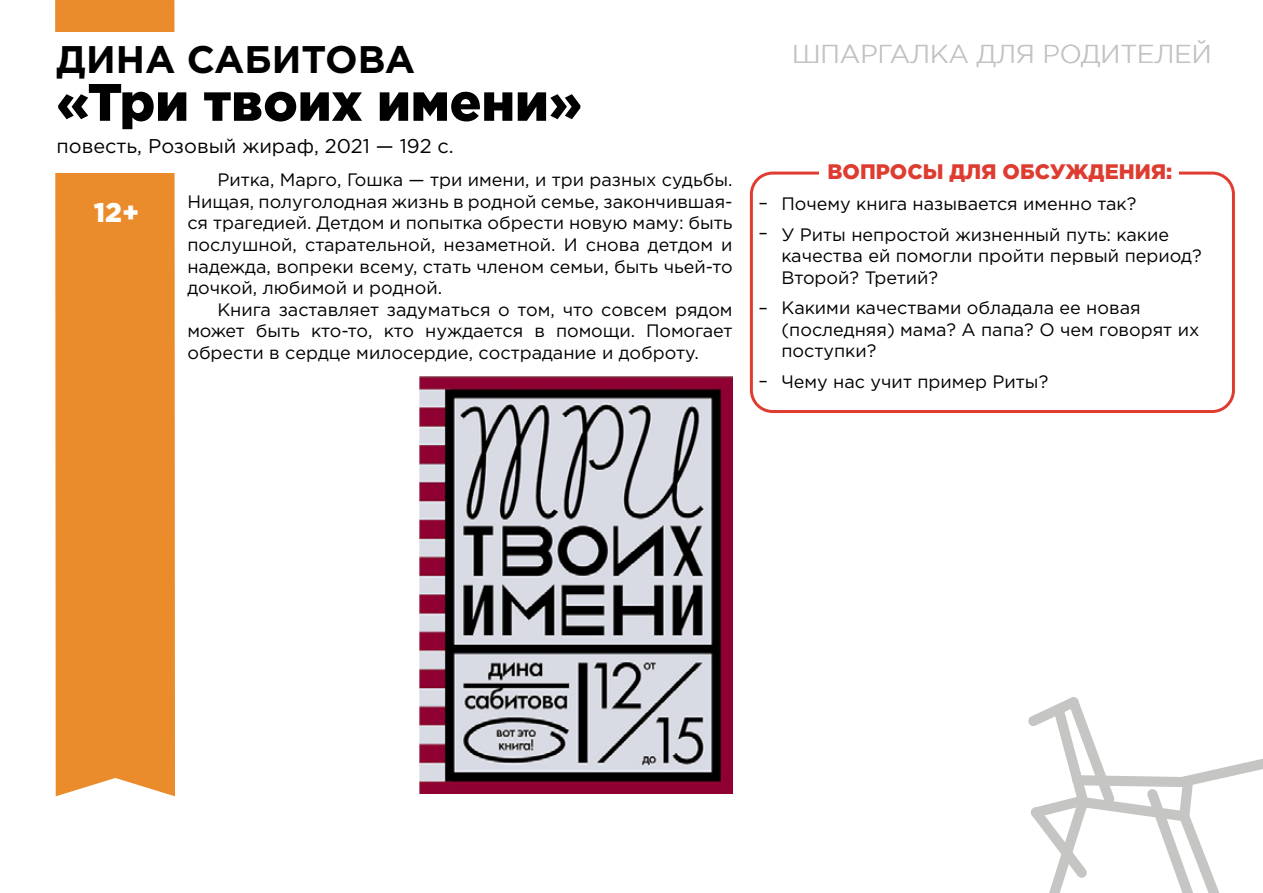
<style>
.page{position:relative;width:1263px;height:893px;background:#fff}
.page>*{position:absolute;margin:0;border:0;box-sizing:border-box;transform-origin:0 0}
.t1{font:900 52.65px "Gotham Pro";color:#000}
.t2{font:700 38.4px "Gotham Pro";color:#000}
.t3{font:900 27px "Gotham Pro";color:#fff}
.t4{font:300 25.8px "Gotham Pro";color:#c5c5c4}
.t5{font:900 21px "Gotham Pro";color:#de3c31}
.t6{font:19.95px "Gotham Pro";color:#000}
.t7{font:18px/21.6px "Gotham Pro";color:#000}
</style>
<div class="page">
<svg style="left:1028px;top:697px;width:235px;height:196px"></svg>
<div style="left:750px;top:172px;width:485px;height:241px;border:3px solid #e03d31;border-radius:21px"></div>
<div style="left:820px;top:156px;width:359px;height:35px;background:#fff"></div>
<div style="left:55px;top:0;width:120px;height:796px;background:#eb8c2c"></div>
<div style="left:53px;top:32px;width:122px;height:140px;background:#fff"></div>
<img style="left:419px;top:376px;width:314px;height:418px">
<h2 class="t2" style="left:57px;top:37px;width:360px">ДИНА САБИТОВА</h2>
<h1 class="t1" style="left:57px;top:72px;width:527px">«Три твоих имени»</h1>
<p class="t6" style="left:57px;top:135px;width:399px">повесть, Розовый жираф, 2021 — 192 с.</p>
<h3 class="t3" style="left:94px;top:197px;width:47px">12+</h3>
<p class="t7" style="left:187px;top:169px;width:547px;text-align:justify;text-indent:30px">Ритка, Марго, Гошка — три имени, и три разных судьбы.<br>Нищая, полуголодная жизнь в родной семье, закончившая&shy;ся трагедией. Детдом и попытка обрести новую маму: быть послушной, старательной, незаметной. И снова детдом и надежда, вопреки всему, стать членом семьи, быть чьей-то дочкой, любимой и родной.</p>
<p class="t7" style="left:187px;top:299px;width:547px;text-align:justify;text-indent:30px">Книга заставляет задуматься о том, что совсем рядом может быть кто-то, кто нуждается в помощи. Помогает обрести в сердце милосердие, сострадание и доброту.</p>
<h3 class="t4" style="left:792px;top:40px;width:421px">ШПАРГАЛКА ДЛЯ РОДИТЕЛЕЙ</h3>
<p class="t7" style="left:758px;top:187px;width:11px;line-height:30.5px">– –</p>
<p class="t7" style="left:758px;top:297px;width:11px">–</p>
<p class="t7" style="left:758px;top:370px;width:11px">–</p>
<p class="t5" style="left:827px;top:160px;width:346px">ВОПРОСЫ ДЛЯ ОБСУЖДЕНИЯ:</p>
<p class="t7" style="left:781px;top:189px;width:389px;line-height:30.2px">Почему книга называется именно так?<br>У Риты непростой жизненный путь: какие</p>
<p class="t7" style="left:781px;top:245px;width:422px">качества ей помогли пройти первый период?<br>Второй? Третий?</p>
<p class="t7" style="left:781px;top:297px;width:419px">Какими качествами обладала ее новая (последняя) мама? А папа? О чем говорят их поступки?</p>
<p class="t7" style="left:781px;top:371px;width:268px">Чему нас учит пример Риты?</p>
</div>
